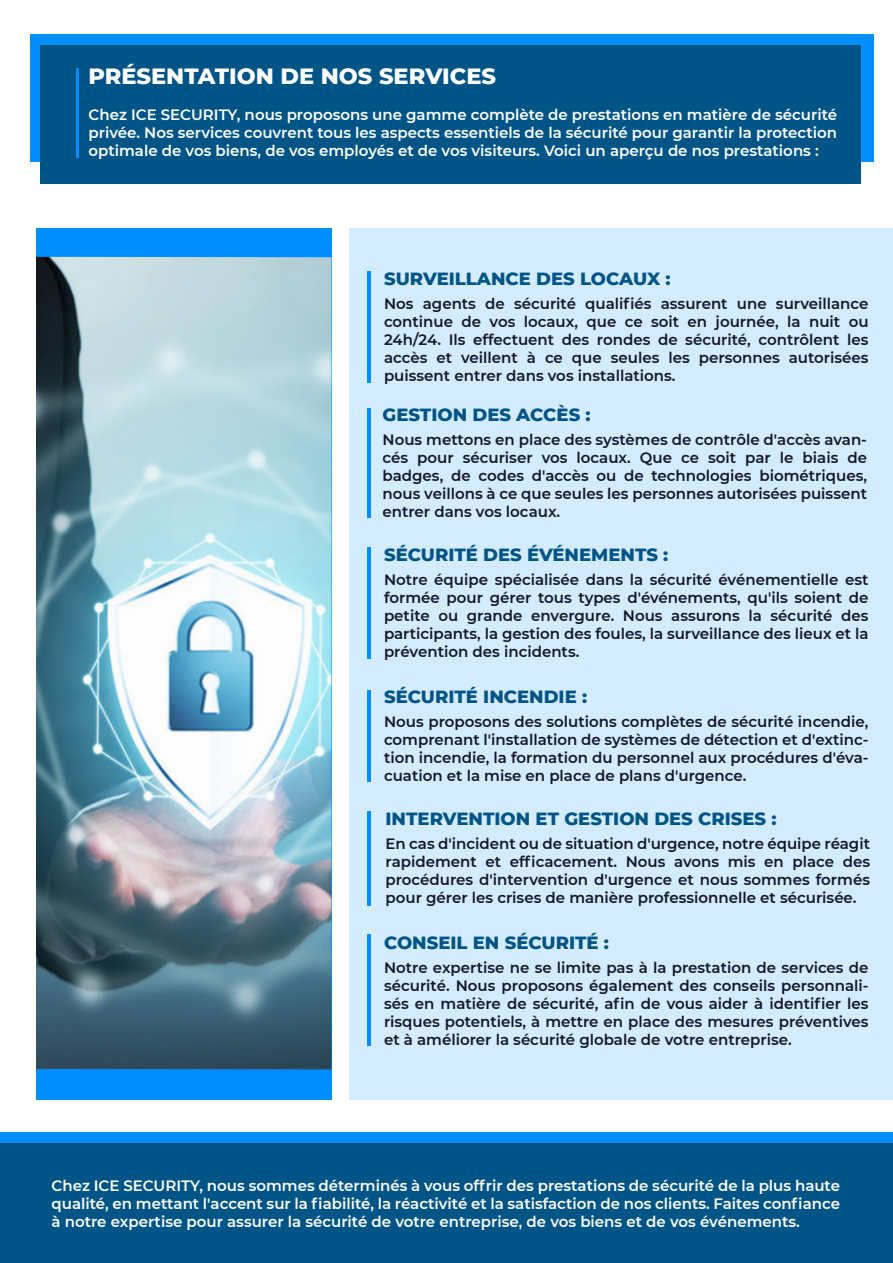
<style>
.page{position:relative;width:893px;height:1263px;background:#fff}
.page>*{position:absolute;margin:0;border:0;box-sizing:border-box;transform-origin:0 0}
.t1{font:800 22.5px "Montserrat";color:#fff}
.t2{font:800 18px "Montserrat";color:#005486}
.t3{font:600 15px/18px "Montserrat";color:#131729;text-align:justify}
.t4{font:600 15px/18px "Montserrat";color:#fff;text-align:justify}
</style>
<div class="page">
<div style="left:350px;top:228px;width:543px;height:872px;background:#d4ecff"></div>
<div style="left:30px;top:34px;width:843px;height:128px;background:#008eff"></div>
<div style="left:40px;top:45px;width:821px;height:138px;background:#005486"></div>
<div style="left:0;top:1134px;width:892px;height:129px;background:#005486"></div>
<div style="left:0;top:1133px;width:893px;height:10px;background:#008eff"></div>
<hr style="left:76px;top:68px;width:3px;height:90px;background:#008eff">
<div style="left:36px;top:228px;width:296px;height:872px;background:#008eff"></div>
<img style="left:36px;top:257px;width:296px;height:812px">
<hr style="left:368px;top:272px;width:2px;height:110px;background:#008fff">
<hr style="left:368px;top:408px;width:2px;height:110px;background:#008fff">
<hr style="left:368px;top:548px;width:2px;height:110px;background:#008fff">
<hr style="left:368px;top:690px;width:2px;height:92px;background:#008fff">
<hr style="left:368px;top:812px;width:2px;height:94px;background:#008fff">
<hr style="left:368px;top:935px;width:2px;height:111px;background:#008fff">
<h1 class="t1" style="left:88px;top:60px;width:409px">PRÉSENTATION DE NOS SERVICES</h1>
<p class="t4" style="left:88px;top:105px;width:750px">Chez ICE SECURITY, nous proposons une gamme complète de prestations en matière de sécurité privée. Nos services couvrent tous les aspects essentiels de la sécurité pour garantir la protection optimale de vos biens, de vos employés et de vos visiteurs. Voici un aperçu de nos prestations :</p>
<p class="t2" style="left:384px;top:265px;width:288px">SURVEILLANCE DES LOCAUX :</p>
<p class="t3" style="left:384px;top:294px;width:486px">Nos agents de sécurité qualifiés assurent une surveillance continue de vos locaux, que ce soit en journée, la nuit ou 24h/24. Ils effectuent des rondes de sécurité, contrôlent les accès et veillent à ce que seules les personnes autorisées puissent entrer dans vos installations.</p>
<p class="t2" style="left:382px;top:401px;width:210px">GESTION DES ACCÈS :</p>
<p class="t3" style="left:382px;top:430px;width:486px">Nous mettons en place des systèmes de contrôle d'accès avan&shy;cés pour sécuriser vos locaux. Que ce soit par le biais de badges, de codes d'accès ou de technologies biométriques, nous veillons à ce que seules les personnes autorisées puissent entrer dans vos locaux.</p>
<p class="t2" style="left:384px;top:542px;width:286px">SÉCURITÉ DES ÉVÉNEMENTS :</p>
<p class="t3" style="left:384px;top:570px;width:486px">Notre équipe spécialisée dans la sécurité événementielle est formée pour gérer tous types d'événements, qu'ils soient de petite ou grande envergure. Nous assurons la sécurité des participants, la gestion des foules, la surveillance des lieux et la prévention des incidents.</p>
<p class="t2" style="left:384px;top:684px;width:205px">SÉCURITÉ INCENDIE :</p>
<p class="t3" style="left:384px;top:712px;width:486px">Nous proposons des solutions complètes de sécurité incendie, comprenant l'installation de systèmes de détection et d'extinc&shy;tion incendie, la formation du personnel aux procédures d'éva&shy;cuation et la mise en place de plans d'urgence.</p>
<p class="t2" style="left:386px;top:806px;width:393px">INTERVENTION ET GESTION DES CRISES :</p>
<p class="t3" style="left:386px;top:834px;width:486px">En cas d'incident ou de situation d'urgence, notre équipe réagit rapidement et efficacement. Nous avons mis en place des procédures d'intervention d'urgence et nous sommes formés pour gérer les crises de manière professionnelle et sécurisée.</p>
<p class="t2" style="left:384px;top:929px;width:226px">CONSEIL EN SÉCURITÉ :</p>
<p class="t3" style="left:384px;top:958px;width:486px">Notre expertise ne se limite pas à la prestation de services de sécurité. Nous proposons également des conseils personnali&shy;sés en matière de sécurité, afin de vous aider à identifier les risques potentiels, à mettre en place des mesures préventives et à améliorer la sécurité globale de votre entreprise.</p>
<p class="t4" style="left:52px;top:1176px;width:790px">Chez ICE SECURITY, nous sommes déterminés à vous offrir des prestations de sécurité de la plus haute qualité, en mettant l'accent sur la fiabilité, la réactivité et la satisfaction de nos clients. Faites confiance à notre expertise pour assurer la sécurité de votre entreprise, de vos biens et de vos événements.</p>
</div>
